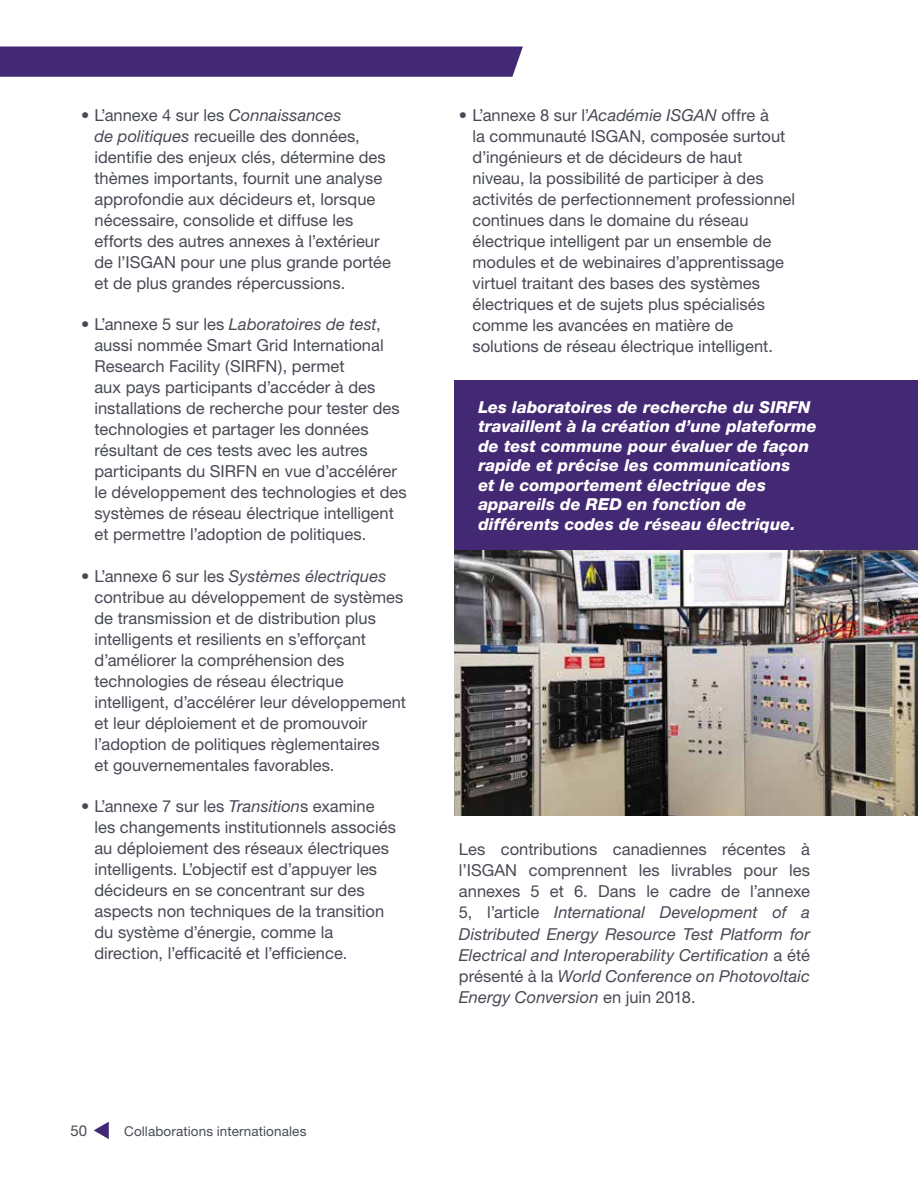
<style>
.page{position:relative;width:918px;height:1188px;background:#fff}
.page>*{position:absolute;margin:0;border:0;box-sizing:border-box;transform-origin:0 0}
.t1{font:16.5px/21px "Helvetica Neue";color:#474a54}
.t2{font:italic 16.5px/21px "Helvetica Neue";letter-spacing:.005em;color:#474a54;text-align:justify}
.t3{font:16.5px/19.5px "Helvetica Neue Hvy It";color:#fff}
.t4{font:15px "Helvetica Neue";color:#474a54}
.t5{font:13.5px "Helvetica Neue";letter-spacing:.01em;color:#474b54}
.s1{font-style:italic}
.s2{font-style:normal}
</style>
<div class="page">
<svg style="left:0;top:46px;width:523px;height:31px"></svg>
<svg style="left:94px;top:1122px;width:15px;height:17px"></svg>
<img style="left:454px;top:550px;width:464px;height:265px">
<div style="left:454px;top:380px;width:464px;height:170px;background:#432873"></div>
<p class="t1" style="left:94px;top:104px;width:298px;text-indent:-13px">• L’annexe 4 sur les <span class="s1">Connaissances<br>de politiques</span> recueille des données, identifie des enjeux clés, détermine des thèmes importants, fournit une analyse approfondie aux décideurs et, lorsque nécessaire, consolide et diffuse les efforts des autres annexes à l’extérieur de l’ISGAN pour une plus grande portée et de plus grandes répercussions.</p>
<p class="t1" style="left:94px;top:314px;width:314px;text-indent:-13px">• L’annexe 5 sur les <span class="s1">Laboratoires de test</span>, aussi nommée Smart Grid International Research Facility (SIRFN), permet<br>aux pays participants d’accéder à des installations de recherche pour tester des technologies et partager les données résultant de ces tests avec les autres participants du SIRFN en vue d’accélérer le développement des technologies et des systèmes de réseau électrique intelligent et permettre l’adoption de politiques.</p>
<p class="t1" style="left:94px;top:565px;width:313px;text-indent:-13px">• L’annexe 6 sur les <span class="s1">Systèmes électriques </span>contribue au développement de systèmes de transmission et de distribution plus intelligents et resilients en s’efforçant d’améliorer la compréhension des technologies de réseau électrique intelligent, d’accélérer leur développement et leur déploiement et de promouvoir l’adoption de politiques règlementaires<br>et gouvernementales favorables.</p>
<p class="t1" style="left:94px;top:795px;width:303px;text-indent:-13px">• L’annexe 7 sur les <span class="s1">Transition</span>s examine les changements institutionnels associés au déploiement des réseaux électriques intelligents. L’objectif est d’appuyer les décideurs en se concentrant sur des aspects non techniques de la transition du système d’énergie, comme la direction, l’efficacité et l’efficience.</p>
<p class="t4" style="left:70px;top:1122px;width:18px">50</p>
<p class="t5" style="left:124px;top:1123px;width:184px">Collaborations internationales</p>
<p class="t1" style="left:472px;top:105px;width:324px;text-indent:-13px">• L’annexe 8 sur l’<span class="s1">Académie ISGAN</span> offre à<br>la communauté ISGAN, composée surtout d’ingénieurs et de décideurs de haut niveau, la possibilité de participer à des activités de perfectionnement professionnel continues dans le domaine du réseau électrique intelligent par un ensemble de modules et de webinaires d’apprentissage virtuel traitant des bases des systèmes électriques et de sujets plus spécialisés comme les avancées en matière de solutions de réseau électrique intelligent.</p>
<p class="t3" style="left:478px;top:397px;width:340px">Les laboratoires de recherche du SIRFN travaillent à la création d’une plateforme de test commune pour évaluer de façon rapide et précise les communications<br>et le comportement électrique des appareils de RED en fonction de différents codes de réseau électrique.</p>
<p class="t2" style="left:459px;top:839px;width:353px"><span class="s2">Les contributions canadiennes récentes à l’ISGAN comprennent les livrables pour les annexes 5 et 6. Dans le cadre de l’annexe 5, l’article</span> International Development of a Distributed Energy Resource Test Platform for Electrical and Interoperability Certification <span class="s2">a été présenté à la</span> World Conference on Photovoltaic Energy Conversion <span class="s2">en juin 2018.</span></p>
</div>
